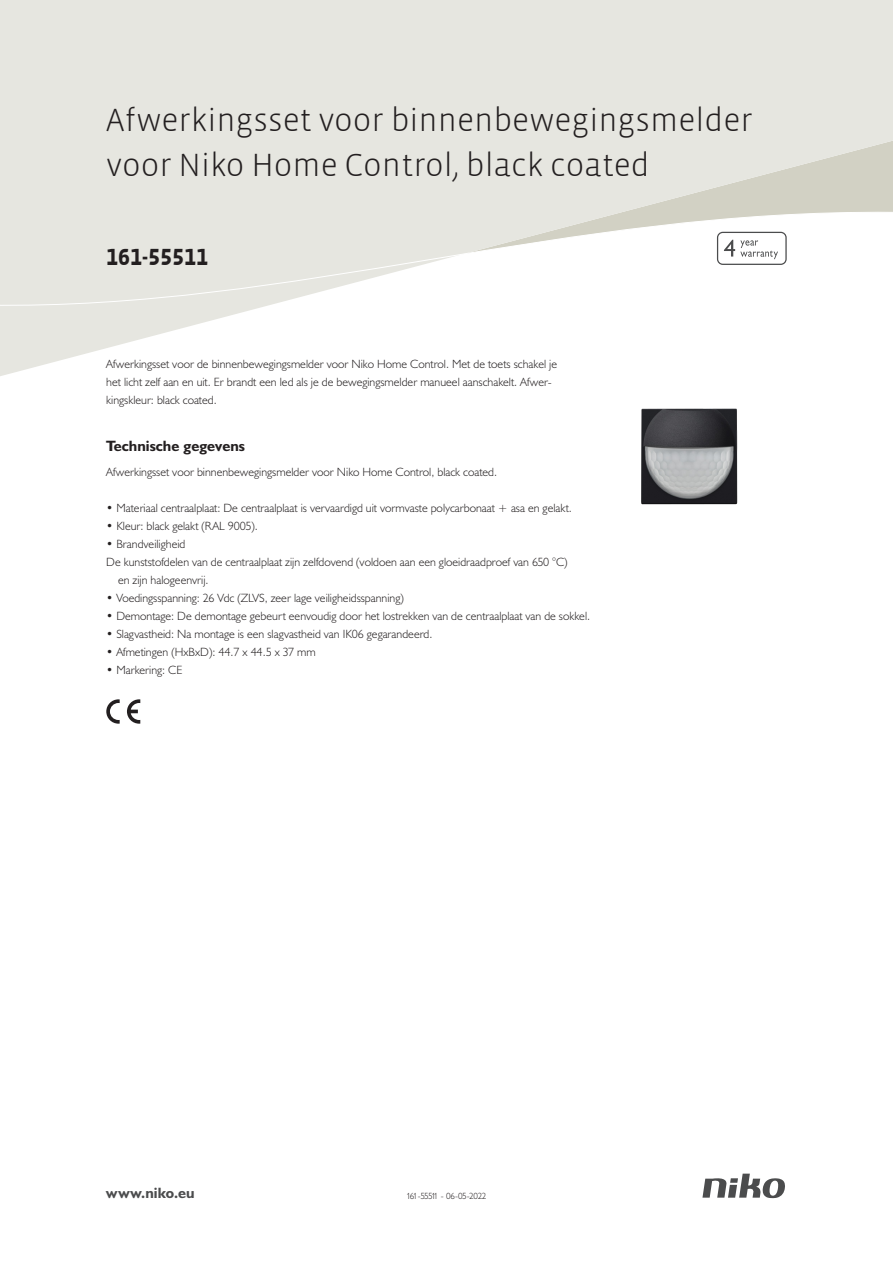
<style>
.page{position:relative;width:893px;height:1263px;background:#fff}
.page>*{position:absolute;margin:0;border:0;box-sizing:border-box;transform-origin:0 0}
.Title_datasheets{font:300 33px/45px "Vista Sans";color:#231f20}
.Article_number{font:700 24px "Vista Sans Alt";color:#231f20}
.Titles_parts{font:700 15px "Humanist 521 BT";color:#231f20}
.t1{font:700 15px "Humanist 521 BT";letter-spacing:.005em;color:#4b4c4d}
.USP_Bullets{font:300 12px/18px "Humanist 521 BT";color:#231f20}
.Platte_tekst_CAB{font:300 12px/18px "Humanist 521 BT";color:#231f20}
.Revision{font:300 9px "Humanist 521 BT";letter-spacing:-.07em;color:#231f20}
</style>
<div class="page">
<svg style="left:702px;top:1173px;width:83px;height:25px"></svg>
<svg style="left:127px;top:699px;width:13px;height:25px"></svg>
<svg style="left:106px;top:699px;width:14px;height:25px"></svg>
<svg style="left:0;top:0;width:893px;height:376px;fill:#e6e6e0"></svg>
<svg style="left:0;top:209px;width:893px;height:101px"></svg>
<svg style="left:717px;top:232px;width:70px;height:33px"></svg>
<img style="left:591px;top:358px;width:196px;height:147px">
<p class="Title_datasheets" style="left:106px;top:98px;width:648px">Afwerkingsset voor binnenbewegingsmelder voor Niko Home Control, black coated</p>
<p class="Article_number" style="left:106px;top:242px;width:103px">161-55511</p>
<p class="Platte_tekst_CAB" style="left:106px;top:354px;width:452px">Afwerkingsset voor de binnenbewegingsmelder voor Niko Home Control. Met de toets schakel je het licht zelf aan en uit. Er brandt een led als je de bewegingsmelder manueel aanschakelt. Afwer&shy;kingskleur: black coated.</p>
<p class="Titles_parts" style="left:106px;top:437px;width:140px">Technische gegevens</p>
<p class="Platte_tekst_CAB" style="left:106px;top:462px;width:392px">Afwerkingsset voor binnenbewegingsmelder voor Niko Home Control, black coated.</p>
<p class="USP_Bullets" style="left:106px;top:498px;width:467px">• Materiaal centraalplaat: De centraalplaat is vervaardigd uit vormvaste polycarbonaat + asa en gelakt.</p>
<p class="USP_Bullets" style="left:106px;top:516px;width:153px">• Kleur: black gelakt (RAL 9005).</p>
<p class="USP_Bullets" style="left:106px;top:534px;width:81px">• Brandveiligheid</p>
<p class="USP_Bullets" style="left:118px;top:552px;width:451px;text-indent:-12px">De kunststofdelen van de centraalplaat zijn zelfdovend (voldoen aan een gloeidraadproef van 650 °C) en zijn halogeenvrij.</p>
<p class="USP_Bullets" style="left:106px;top:588px;width:299px">• Voedingsspanning: 26 Vdc (ZLVS, zeer lage veiligheidsspanning)</p>
<p class="USP_Bullets" style="left:106px;top:606px;width:485px">• Demontage: De demontage gebeurt eenvoudig door het lostrekken van de centraalplaat van de sokkel.</p>
<p class="USP_Bullets" style="left:106px;top:624px;width:328px">• Slagvastheid: Na montage is een slagvastheid van IK06 gegarandeerd.</p>
<p class="USP_Bullets" style="left:106px;top:642px;width:211px">• Afmetingen (HxBxD): 44.7 x 44.5 x 37 mm</p>
<p class="USP_Bullets" style="left:106px;top:660px;width:78px">• Markering: CE</p>
<p class="t1" style="left:106px;top:1184px;width:90px">www.niko.eu</p>
<p class="Revision" style="left:407px;top:1190px;width:81px">161-55511 - 06-05-2022</p>
</div>
